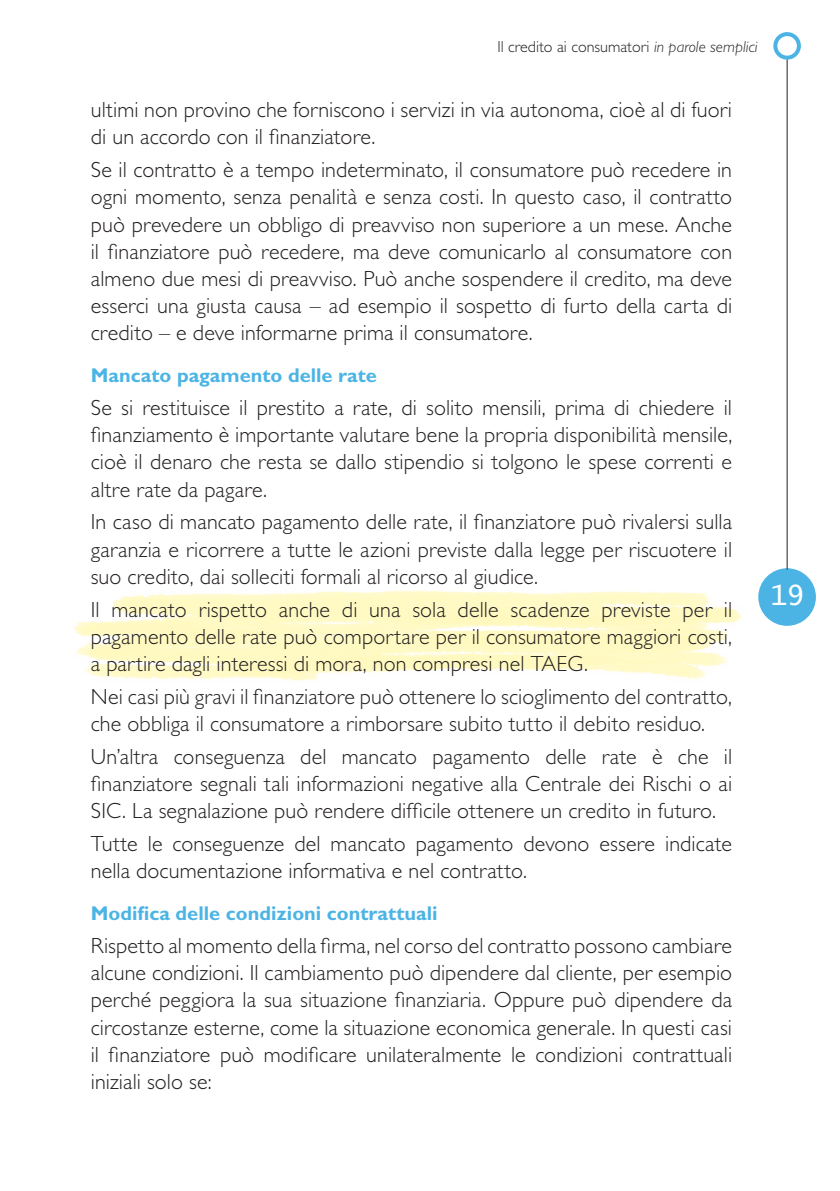
<style>
.page{position:relative;width:840px;height:1191px;background:#fff}
.page>*{position:absolute;margin:0;border:0;box-sizing:border-box;transform-origin:0 0}
.t1{font:28px "Lucida Console";color:#fff}
.PARAGRAFO{font:300 22px/27.2px "Gill Sans Std";letter-spacing:.005em;color:#231f20;text-align:justify}
.TITOLETTO_PARAGRAFO{font:700 20px "Gill Sans Std";color:#4cb4e5}
.PARAGRAFO-2{font:700 20px "Gill Sans Std";color:#4cb4e5}
.t2{font:300 16px "Gill Sans Std";color:#231f20}
.s1{font-style:italic}
</style>
<div class="page">
<div style="left:759px;top:570px;width:54px;height:54px;background:#4cb4e5;border-radius:50%"></div>
<div style="left:757px;top:568px;width:58px;height:58px;border:4px solid #4cb4e5;border-radius:50%"></div>
<hr style="left:786px;top:59px;width:1px;height:510px;background:#231f20">
<div style="left:772px;top:32px;width:28px;height:28px;border:4px solid #4cb4e5;border-radius:50%"></div>
<img style="left:72px;top:590px;width:670px;height:91px">
<p class="t2" style="left:497px;top:38px;width:261px">Il credito ai consumatori <span class="s1">in parole semplici</span></p>
<p class="PARAGRAFO" style="left:91px;top:96px;width:642px">ultimi non provino che forniscono i servizi in via autonoma, cioè al di fuori di un accordo con il finanziatore.</p>
<p class="PARAGRAFO" style="left:91px;top:156px;width:642px">Se il contratto è a tempo indeterminato, il consumatore può recedere in ogni momento, senza penalità e senza costi. In questo caso, il contratto può prevedere un obbligo di preavviso non superiore a un mese. Anche il finanziatore può recedere, ma deve comunicarlo al consumatore con almeno due mesi di preavviso. Può anche sospendere il credito, ma deve esserci una giusta causa – ad esempio il sospetto di furto della carta di credito – e deve informarne prima il consumatore.</p>
<p class="PARAGRAFO-2" style="left:91px;top:363px;width:287px">Mancato pagamento delle rate</p>
<p class="PARAGRAFO" style="left:91px;top:394px;width:642px">Se si restituisce il prestito a rate, di solito mensili, prima di chiedere il finanziamento è importante valutare bene la propria disponibilità mensile, cioè il denaro che resta se dallo stipendio si tolgono le spese correnti e altre rate da pagare.</p>
<p class="PARAGRAFO" style="left:91px;top:508px;width:642px">In caso di mancato pagamento delle rate, il finanziatore può rivalersi sulla garanzia e ricorrere a tutte le azioni previste dalla legge per riscuotere il suo credito, dai solleciti formali al ricorso al giudice.</p>
<p class="PARAGRAFO" style="left:91px;top:596px;width:642px">Il mancato rispetto anche di una sola delle scadenze previste per il pagamento delle rate può comportare per il consumatore maggiori costi, a partire dagli interessi di mora, non compresi nel TAEG.</p>
<p class="PARAGRAFO" style="left:91px;top:683px;width:642px">Nei casi più gravi il finanziatore può ottenere lo scioglimento del contratto, che obbliga il consumatore a rimborsare subito tutto il debito residuo.</p>
<p class="PARAGRAFO" style="left:91px;top:743px;width:642px">Un’altra conseguenza del mancato pagamento delle rate è che il finanziatore segnali tali informazioni negative alla Centrale dei Rischi o ai SIC. La segnalazione può rendere difficile ottenere un credito in futuro.</p>
<p class="PARAGRAFO" style="left:91px;top:830px;width:642px">Tutte le conseguenze del mancato pagamento devono essere indicate nella documentazione informativa e nel contratto.</p>
<p class="TITOLETTO_PARAGRAFO" style="left:91px;top:901px;width:348px">Modifica delle condizioni contrattuali</p>
<p class="PARAGRAFO" style="left:91px;top:932px;width:642px">Rispetto al momento della firma, nel corso del contratto possono cambiare alcune condizioni. Il cambiamento può dipendere dal cliente, per esempio perché peggiora la sua situazione finanziaria. Oppure può dipendere da circostanze esterne, come la situazione economica generale. In questi casi il finanziatore può modificare unilateralmente le condizioni contrattuali iniziali solo se:</p>
<p class="t1" style="left:769px;top:583px;width:35px">19</p>
</div>
